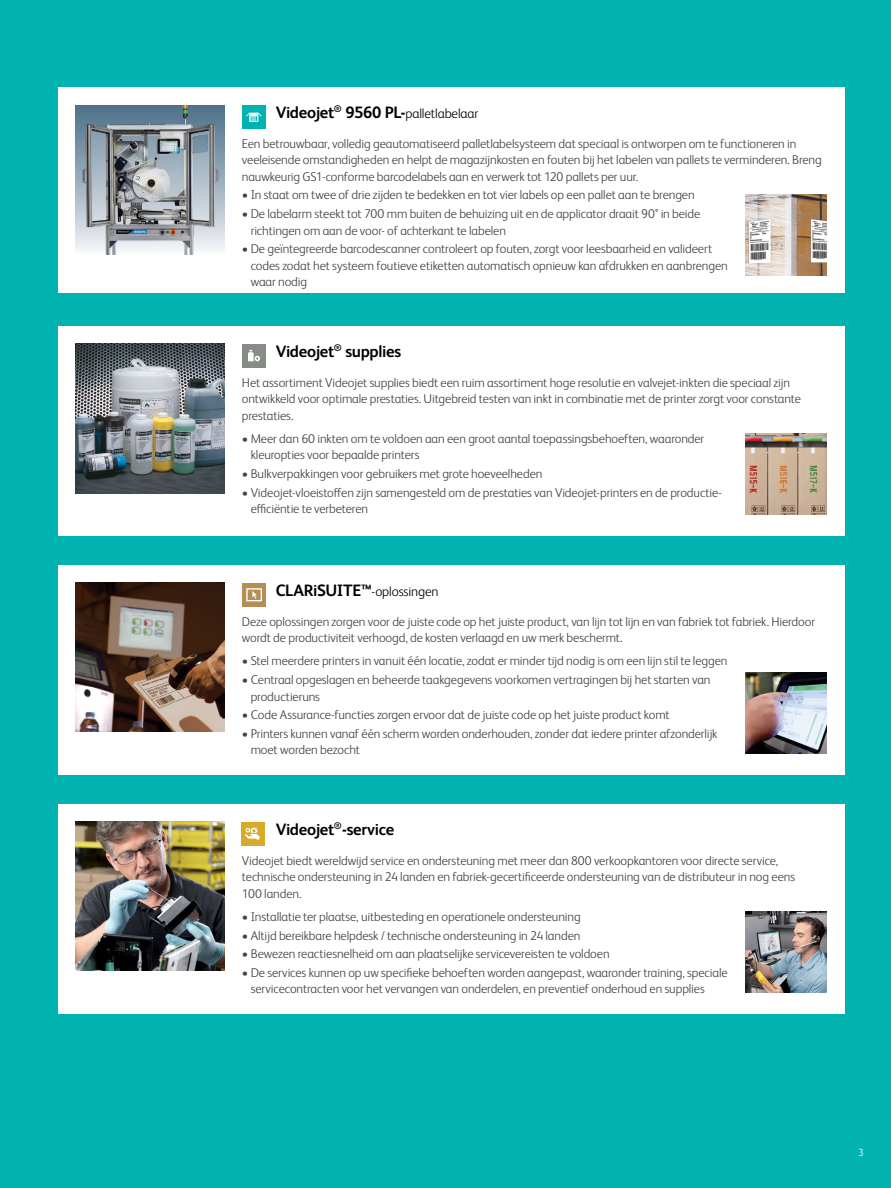
<style>
.page{position:relative;width:891px;height:1188px;background:#00b3b0}
.page>*{position:absolute;margin:0;border:0;box-sizing:border-box;transform-origin:0 0}
.t1{font:700 16.5px "FS Albert Pro";letter-spacing:-.02em;color:#000}
.t2{font:300 13.5px "FS Albert Pro";letter-spacing:-.01em;color:#000}
.t3{font:300 12.75px/16.5px "FS Albert Pro";letter-spacing:-.01em;color:#414042}
.t4{font:300 10.5px "FS Albert Pro";color:#fff}
.s1{font-weight:300;font-size:13.5px}
.s2{font-weight:700;font-size:16.5px}
</style>
<div class="page">
<div style="left:58px;top:805px;width:787px;height:209px;background:#fff"></div>
<img style="left:76px;top:822px;width:149px;height:149px">
<img style="left:746px;top:911px;width:81px;height:81px">
<div style="left:58px;top:327px;width:787px;height:209px;background:#fff"></div>
<img style="left:76px;top:344px;width:149px;height:149px">
<img style="left:746px;top:433px;width:81px;height:81px">
<div style="left:242px;top:344px;width:24px;height:24px;background:#888c87"></div>
<svg style="left:249px;top:350px;width:11px;height:11px"></svg>
<div style="left:248px;top:353px;width:6px;height:8px;background:#fff"></div>
<div style="left:241px;top:822px;width:24px;height:24px;background:#d8aa29"></div>
<svg style="left:245px;top:827px;width:15px;height:13px"></svg>
<div style="left:58px;top:88px;width:787px;height:205px;background:#fff"></div>
<img style="left:76px;top:105px;width:149px;height:149px">
<div style="left:242px;top:105px;width:24px;height:24px;background:#00b3b0"></div>
<svg style="left:246px;top:113px;width:16px;height:9px"></svg>
<img style="left:746px;top:194px;width:81px;height:81px">
<div style="left:58px;top:566px;width:787px;height:209px;background:#fff"></div>
<img style="left:76px;top:583px;width:149px;height:149px">
<div style="left:242px;top:583px;width:24px;height:24px;background:#b38f55"></div>
<svg style="left:246px;top:588px;width:16px;height:13px"></svg>
<img style="left:746px;top:672px;width:81px;height:81px">
<p class="t1" style="left:276px;top:100px;width:204px">Videojet<sup>®</sup> 9560 PL-<span class="s1">palletlabelaar</span></p>
<p class="t3" style="left:242px;top:134px;width:581px">Een betrouwbaar, volledig geautomatiseerd palletlabelsysteem dat speciaal is ontworpen om te functioneren in veeleisende omstandigheden en helpt de magazijnkosten en fouten bij het labelen van pallets te verminderen. Breng nauwkeurig GS1-conforme barcodelabels aan en verwerk tot 120 pallets per uur.</p>
<p class="t3" style="left:242px;top:186px;width:454px">• In staat om twee of drie zijden te bedekken en tot vier labels op een pallet aan te brengen</p>
<p class="t3" style="left:251px;top:205px;width:451px;text-indent:-9px">• De labelarm steekt tot 700 mm buiten de behuizing uit en de applicator draait 90° in beide richtingen om aan de voor- of achterkant te labelen</p>
<p class="t3" style="left:251px;top:240px;width:479px;text-indent:-9px">• De geïntegreerde barcodescanner controleert op fouten, zorgt voor leesbaarheid en valideert codes zodat het systeem foutieve etiketten automatisch opnieuw kan afdrukken en aanbrengen waar nodig</p>
<p class="t1" style="left:276px;top:339px;width:127px">Videojet<sup>®</sup> supplies</p>
<p class="t3" style="left:242px;top:373px;width:561px">Het assortiment Videojet supplies biedt een ruim assortiment hoge resolutie en valvejet-inkten die speciaal zijn ontwikkeld voor optimale prestaties. Uitgebreid testen van inkt in combinatie met de printer zorgt voor constante prestaties.</p>
<p class="t3" style="left:251px;top:430px;width:455px;text-indent:-9px">• Meer dan 60 inkten om te voldoen aan een groot aantal toepassingsbehoeften, waaronder kleuropties voor bepaalde printers</p>
<p class="t3" style="left:242px;top:465px;width:302px">• Bulkverpakkingen voor gebruikers met grote hoeveelheden</p>
<p class="t3" style="left:251px;top:483px;width:473px;text-indent:-9px">• Videojet-vloeistoffen zijn samengesteld om de prestaties van Videojet-printers en de productie&shy;efficiëntie te verbeteren</p>
<p class="t2" style="left:276px;top:582px;width:164px"><span class="s2">CLARiSUITE™</span>-oplossingen</p>
<p class="t3" style="left:242px;top:612px;width:575px">Deze oplossingen zorgen voor de juiste code op het juiste product, van lijn tot lijn en van fabriek tot fabriek. Hierdoor wordt de productiviteit verhoogd, de kosten verlaagd en uw merk beschermt.</p>
<p class="t3" style="left:242px;top:652px;width:487px">• Stel meerdere printers in vanuit één locatie, zodat er minder tijd nodig is om een lijn stil te leggen</p>
<p class="t3" style="left:251px;top:671px;width:461px;text-indent:-9px">• Centraal opgeslagen en beheerde taakgegevens voorkomen vertragingen bij het starten van productieruns</p>
<p class="t3" style="left:242px;top:706px;width:429px">• Code Assurance-functies zorgen ervoor dat de juiste code op het juiste product komt</p>
<p class="t3" style="left:251px;top:724px;width:468px;text-indent:-9px">• Printers kunnen vanaf één scherm worden onderhouden, zonder dat iedere printer afzonderlijk moet worden bezocht</p>
<p class="t1" style="left:276px;top:817px;width:120px">Videojet<sup>®</sup>-service</p>
<p class="t3" style="left:242px;top:851px;width:555px">Videojet biedt wereldwijd service en ondersteuning met meer dan 800 verkoopkantoren voor directe service, technische ondersteuning in 24 landen en fabriek-gecertificeerde ondersteuning van de distributeur in nog eens<br>100 landen.</p>
<p class="t3" style="left:242px;top:907px;width:340px">• Installatie ter plaatse, uitbesteding en operationele ondersteuning</p>
<p class="t3" style="left:242px;top:926px;width:340px">• Altijd bereikbare helpdesk / technische ondersteuning in 24 landen</p>
<p class="t3" style="left:242px;top:945px;width:369px">• Bewezen reactiesnelheid om aan plaatselijke servicevereisten te voldoen</p>
<p class="t3" style="left:251px;top:963px;width:478px;text-indent:-9px">• De services kunnen op uw specifieke behoeften worden aangepast, waaronder training, speciale servicecontracten voor het vervangen van onderdelen, en preventief onderhoud en supplies</p>
<p class="t4" style="left:858px;top:1145px;width:7px">3</p>
</div>
